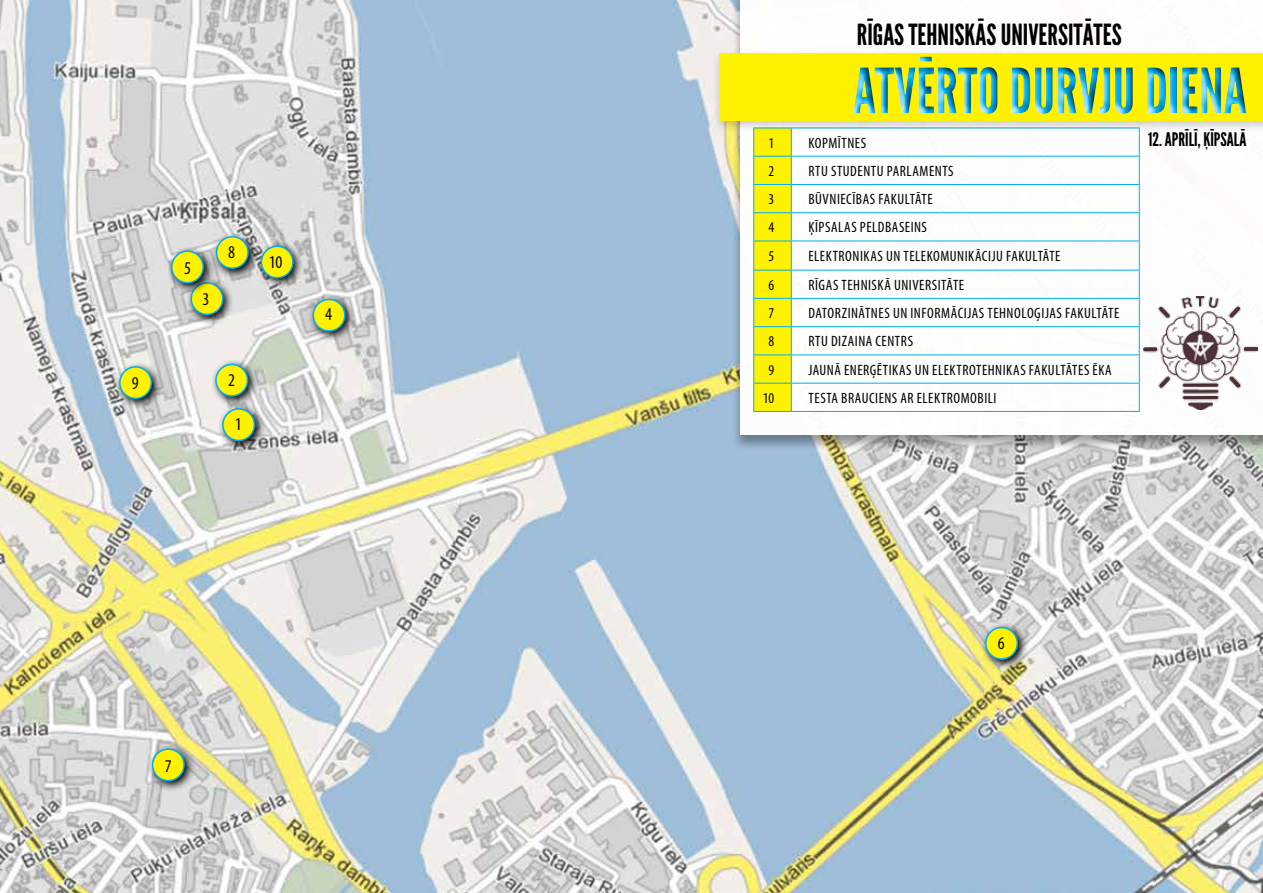
<style>
.page{position:relative;width:1263px;height:893px;background:#fff}
.page>*{position:absolute;margin:0;border:0;box-sizing:border-box;transform-origin:0 0}
.t1{font:62.4px "League Gothic";color:#00aeef}
.t2{font:29.1px "League Gothic";color:#000}
.t3{font:18.75px "League Gothic";color:#000}
.t4{font:condensed 18px "Myriad Pro";color:#000}
.t5{font:condensed 15px "Myriad Pro";letter-spacing:.035em;color:#000}
</style>
<div class="page">
<img style="left:0;top:0;width:1263px;height:893px">
<div style="left:732px;top:0;width:531px;height:451px;background:#000;opacity:.35"></div>
<div style="left:740px;top:0;width:523px;height:434px;background:#fff"></div>
<hr style="left:791px;top:156px;width:349px;height:1px;background:#00aeef">
<hr style="left:791px;top:184px;width:349px;height:1px;background:#00aeef">
<hr style="left:791px;top:212px;width:349px;height:1px;background:#00aeef">
<hr style="left:791px;top:241px;width:349px;height:1px;background:#00aeef">
<hr style="left:791px;top:270px;width:349px;height:1px;background:#00aeef">
<hr style="left:791px;top:298px;width:349px;height:1px;background:#00aeef">
<hr style="left:791px;top:326px;width:349px;height:1px;background:#00aeef">
<hr style="left:791px;top:354px;width:349px;height:1px;background:#00aeef">
<hr style="left:791px;top:383px;width:349px;height:1px;background:#00aeef">
<svg style="left:753px;top:133px;width:39px;height:278px;background:#eaec15"></svg>
<svg style="left:1139px;top:133px;width:1px;height:278px"></svg>
<hr style="left:753px;top:411px;width:38px;height:1px;background:#00aeef">
<hr style="left:791px;top:411px;width:349px;height:1px;background:#00aeef">
<img style="left:1144px;top:296px;width:113px;height:114px">
<svg style="left:980px;top:622px;width:49px;height:49px;background:#b6b79c"></svg>
<div style="left:986px;top:627px;width:31px;height:32px;background:#fff200;border-radius:50%"></div>
<div style="left:985px;top:627px;width:33px;height:33px;border:2px solid #00aeef;border-radius:50%"></div>
<svg style="left:147px;top:744px;width:49px;height:48px;background:#b5b8af"></svg>
<div style="left:153px;top:749px;width:31px;height:32px;background:#fff200;border-radius:50%"></div>
<div style="left:152px;top:748px;width:33px;height:33px;border:2px solid #00aeef;border-radius:50%"></div>
<svg style="left:217px;top:403px;width:49px;height:49px"></svg>
<div style="left:223px;top:409px;width:31px;height:31px;background:#fff200;border-radius:50%"></div>
<div style="left:222px;top:408px;width:33px;height:33px;border:2px solid #00aeef;border-radius:50%"></div>
<svg style="left:211px;top:231px;width:49px;height:49px"></svg>
<div style="left:217px;top:237px;width:31px;height:31px;background:#fff200;border-radius:50%"></div>
<div style="left:216px;top:236px;width:33px;height:33px;border:2px solid #00aeef;border-radius:50%"></div>
<svg style="left:256px;top:241px;width:49px;height:48px;background:#b1b4b5"></svg>
<div style="left:261px;top:246px;width:32px;height:32px;background:#fff200;border-radius:50%"></div>
<div style="left:261px;top:246px;width:33px;height:33px;border:2px solid #00aeef;border-radius:50%"></div>
<svg style="left:308px;top:294px;width:48px;height:49px;background:#b5b9ba"></svg>
<div style="left:313px;top:299px;width:32px;height:32px;background:#fff200;border-radius:50%"></div>
<div style="left:313px;top:299px;width:32px;height:33px;border:2px solid #00aeef;border-radius:50%"></div>
<svg style="left:211px;top:359px;width:48px;height:49px;background:#bcbfbe"></svg>
<div style="left:216px;top:364px;width:31px;height:32px;background:#fff200;border-radius:50%"></div>
<div style="left:215px;top:364px;width:33px;height:33px;border:2px solid #00aeef;border-radius:50%"></div>
<svg style="left:114px;top:361px;width:49px;height:49px;background:#b1b5b6"></svg>
<div style="left:120px;top:367px;width:31px;height:31px;background:#fff200;border-radius:50%"></div>
<div style="left:119px;top:366px;width:33px;height:33px;border:2px solid #00aeef;border-radius:50%"></div>
<svg style="left:186px;top:278px;width:48px;height:48px"></svg>
<div style="left:191px;top:283px;width:32px;height:31px;background:#fff200;border-radius:50%"></div>
<div style="left:190px;top:282px;width:33px;height:33px;border:2px solid #00aeef;border-radius:50%"></div>
<svg style="left:166px;top:246px;width:49px;height:48px;background:#b0b79e"></svg>
<div style="left:172px;top:251px;width:31px;height:32px;background:#fff200;border-radius:50%"></div>
<div style="left:171px;top:250px;width:33px;height:33px;border:2px solid #00aeef;border-radius:50%"></div>
<div style="left:711px;top:49px;width:552px;height:84px;background:#000;opacity:.2"></div>
<div style="left:719px;top:53px;width:544px;height:67px;background:#fff200"></div>
<div style="left:850px;top:50px;width:402px;height:72px;background:#fff200"></div>
<div style="left:854px;top:47px;width:400px;height:73px;background:#000;opacity:.91"></div>
<p class="t4" style="left:184px;top:257px;width:8px">5</p>
<p class="t4" style="left:203px;top:288px;width:8px">3</p>
<p class="t4" style="left:228px;top:241px;width:8px">8</p>
<p class="t4" style="left:132px;top:372px;width:8px">9</p>
<p class="t4" style="left:228px;top:369px;width:8px">2</p>
<p class="t4" style="left:235px;top:413px;width:8px">1</p>
<p class="t4" style="left:269px;top:251px;width:15px">10</p>
<p class="t4" style="left:325px;top:303px;width:8px">4</p>
<p class="t4" style="left:165px;top:755px;width:8px">7</p>
<h2 class="t2" style="left:857px;top:17px;width:266px">RĪGAS TEHNISKĀS UNIVERSITĀTES</h2>
<h1 class="t1" style="left:853px;top:54px;width:396px">ATVĒRTO DURVJU DIENA</h1>
<p class="t3" style="left:1148px;top:128px;width:100px">12. APRĪLĪ, ĶĪPSALĀ</p>
<p class="t5" style="left:768px;top:134px;width:7px">1</p>
<p class="t5" style="left:808px;top:134px;width:59px">KOPMĪTNES</p>
<p class="t5" style="left:768px;top:162px;width:7px">2</p>
<p class="t5" style="left:808px;top:162px;width:147px">RTU STUDENTU PARLAMENTS</p>
<p class="t5" style="left:768px;top:190px;width:7px">3</p>
<p class="t5" style="left:808px;top:190px;width:126px">BŪVNIECĪBAS FAKULTĀTE</p>
<p class="t5" style="left:768px;top:218px;width:7px">4</p>
<p class="t5" style="left:808px;top:218px;width:120px">ĶĪPSALAS PELDBASEINS</p>
<p class="t5" style="left:768px;top:247px;width:7px">5</p>
<p class="t5" style="left:808px;top:247px;width:254px">ELEKTRONIKAS UN TELEKOMUNIKĀCIJU FAKULTĀTE</p>
<p class="t5" style="left:768px;top:276px;width:7px">6</p>
<p class="t5" style="left:808px;top:276px;width:157px">RĪGAS TEHNISKĀ UNIVERSITĀTE</p>
<p class="t5" style="left:768px;top:304px;width:7px">7</p>
<p class="t5" style="left:808px;top:304px;width:312px">DATORZINĀTNES UN INFORMĀCIJAS TEHNOLOĢIJAS FAKULTĀTE</p>
<p class="t5" style="left:768px;top:332px;width:7px">8</p>
<p class="t5" style="left:808px;top:332px;width:106px">RTU DIZAINA CENTRS</p>
<p class="t5" style="left:768px;top:361px;width:7px">9</p>
<p class="t5" style="left:808px;top:361px;width:305px">JAUNĀ ENERĢĒTIKAS UN ELEKTROTEHNIKAS FAKULTĀTES ĒKA</p>
<p class="t5" style="left:763px;top:389px;width:13px">10</p>
<p class="t5" style="left:808px;top:389px;width:190px">TESTA BRAUCIENS AR ELEKTROMOBILI</p>
<p class="t4" style="left:998px;top:633px;width:8px">6</p>
</div>
